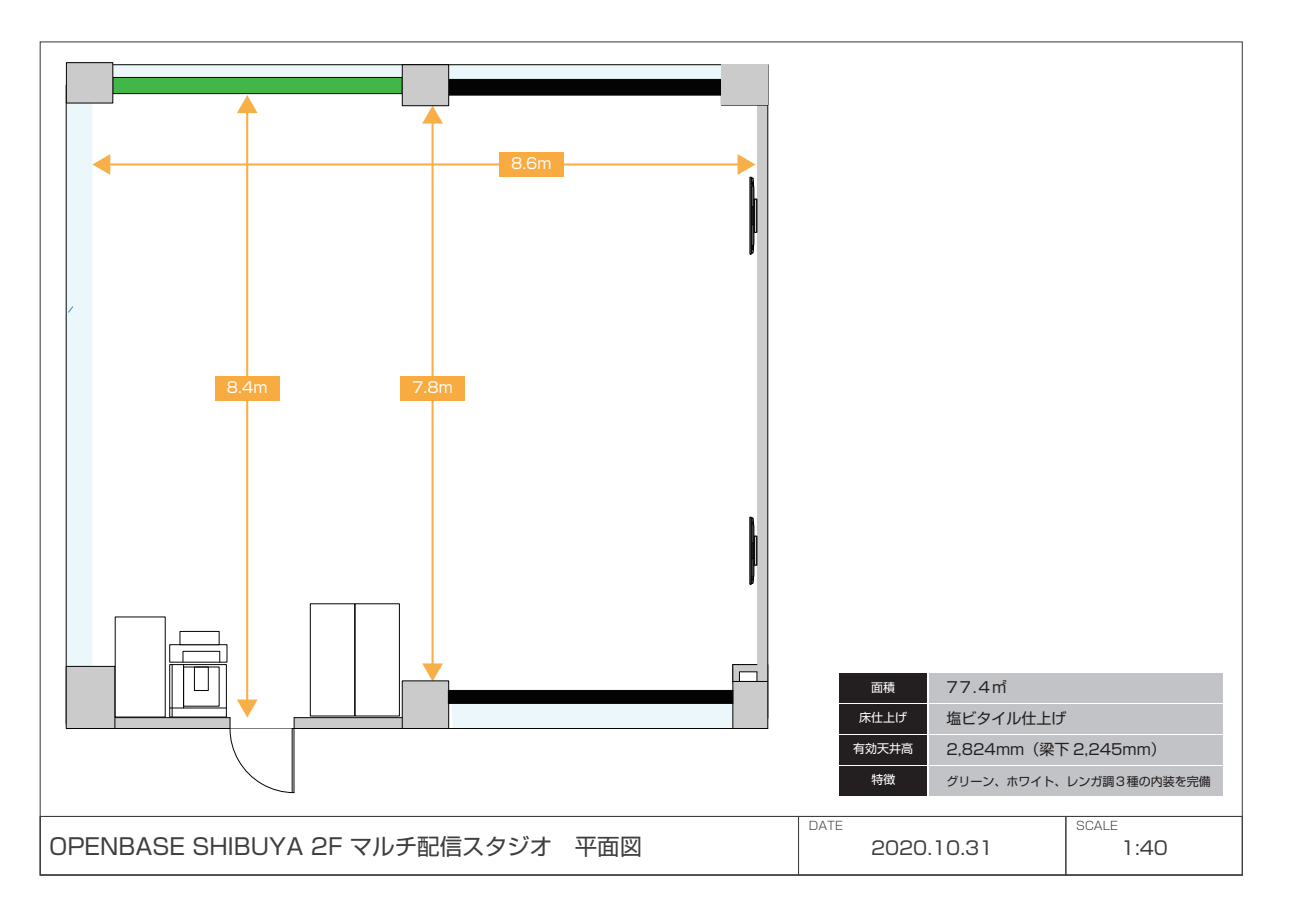
<style>
.page{position:relative;width:1289px;height:919px;background:#fff}
.page>*{position:absolute;margin:0;border:0;box-sizing:border-box;transform-origin:0 0}
.t1{font:22.5px "Shin Go Pr 5";color:#3e3e3f}
.t2{font:18.6px "Shin Go Pr 5";color:#3e3e3f}
.t3{font:15px "Shin Go Pr 5";color:#231f20}
.t4{font:14.85px "Shin Go Pr 5";color:#fff}
.t5{font:12px "Shin Go Pr 5";color:#231f20}
.t6{font:12px "Shin Go Pr 5";color:#fff}
.t7{font:300 11.7px "Shin Go Pr 5";color:#3e3e3f}
</style>
<div class="page">
<div style="left:929px;top:704px;width:293px;height:29px;background:#c2c3c6"></div>
<div style="left:839px;top:704px;width:88px;height:29px;background:#231f20"></div>
<div style="left:929px;top:735px;width:293px;height:29px;background:#c2c3c6"></div>
<div style="left:839px;top:735px;width:88px;height:29px;background:#231f20"></div>
<div style="left:929px;top:766px;width:293px;height:29px;background:#c2c3c6"></div>
<div style="left:839px;top:766px;width:88px;height:29px;background:#231f20"></div>
<div style="left:929px;top:673px;width:293px;height:29px;background:#c2c3c6"></div>
<div style="left:839px;top:673px;width:88px;height:29px;background:#231f20"></div>
<hr style="left:767px;top:65px;width:1px;height:652px;background:#040503">
<div style="left:732px;top:681px;width:36px;height:47px;background:#373736;border:1px solid #040503"></div>
<hr style="left:99px;top:64px;width:668px;height:1px;background:#040503">
<div style="left:66px;top:63px;width:47px;height:40px;background:#cbcbcb"></div>
<div style="left:66px;top:62px;width:47px;height:41px;border:1px solid #040503"></div>
<svg style="left:66px;top:65px;width:701px;height:727px"></svg>
<div style="left:1065px;top:815px;width:177px;height:60px;border:1px solid #3e3e3f"></div>
<div style="left:798px;top:815px;width:268px;height:60px;border:1px solid #3e3e3f"></div>
<div style="left:40px;top:815px;width:759px;height:60px;border:1px solid #3e3e3f"></div>
<p class="t4" style="left:227px;top:375px;width:42px">8.4m</p>
<p class="t4" style="left:511px;top:151px;width:42px">8.6m</p>
<p class="t4" style="left:412px;top:375px;width:42px">7.8m</p>
<h1 class="t1" style="left:49px;top:827px;width:594px">OPENBASE SHIBUYA 2F マルチ配信スタジオ　平面図</h1>
<p class="t6" style="left:871px;top:677px;width:25px">面積</p>
<p class="t3" style="left:946px;top:675px;width:62px">7７.４㎡</p>
<p class="t6" style="left:859px;top:708px;width:49px">床仕上げ</p>
<p class="t3" style="left:946px;top:706px;width:121px">塩ビタイル仕上げ</p>
<p class="t6" style="left:853px;top:738px;width:61px">有効天井高</p>
<p class="t3" style="left:946px;top:736px;width:221px">2,824mm（梁下 2,245mm）</p>
<p class="t6" style="left:871px;top:769px;width:25px">特徴</p>
<p class="t5" style="left:946px;top:771px;width:265px">グリーン、ホワイト、レンガ調３種の内装を完備</p>
<p class="t7" style="left:809px;top:815px;width:36px">DATE</p>
<p class="t7" style="left:1076px;top:815px;width:43px">SCALE</p>
<p class="t2" style="left:871px;top:832px;width:124px">2020.10.31</p>
<p class="t2" style="left:1120px;top:832px;width:49px">1:40</p>
</div>
